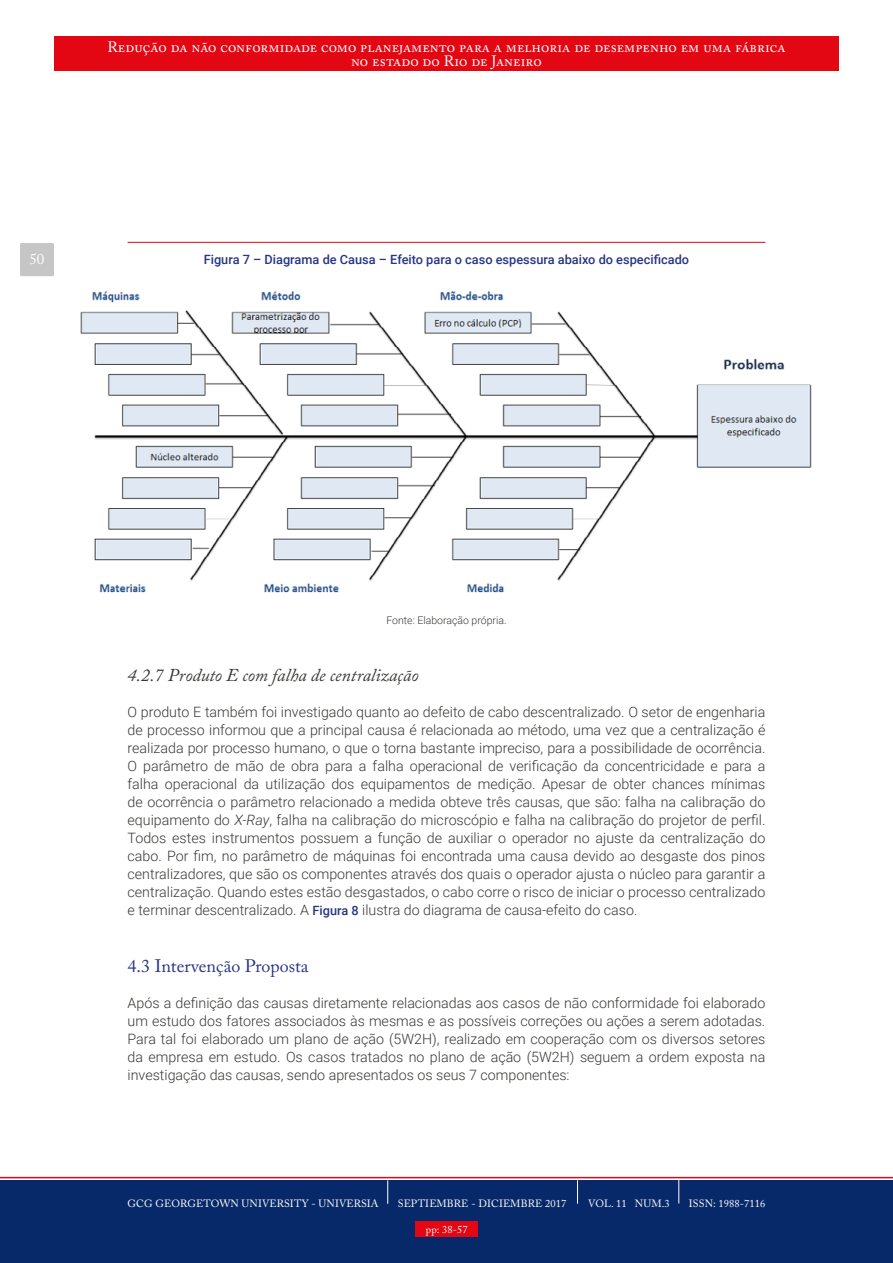
<style>
.page{position:relative;width:893px;height:1263px;background:#fff}
.page>*{position:absolute;margin:0;border:0;box-sizing:border-box;transform-origin:0 0}
.t1{font:italic 18px "Adobe Caslon Pro";color:#3a3835}
.t2{font:18px "Adobe Caslon Pro";color:#283583}
.t3{font:15px/13.5px "Adobe Caslon Pro";letter-spacing:.005em;color:#fff;text-align:center}
.t4{font:300 14.25px/18px "Roboto";color:#3a3835;text-align:justify}
.t5{font:500 12.75px "Roboto";color:#283583}
.t6{font:10.5px "Adobe Caslon Pro";letter-spacing:.01em;color:#fff}
.t7{font:300 10.5px "Roboto";color:#3a3835}
.s1{font-style:italic}
.s2{font-weight:500;font-size:12.75px;color:#283583}
</style>
<div class="page">
<div style="left:54px;top:37px;width:785px;height:34px;background:#e30613"></div>
<div style="left:0;top:1180px;width:893px;height:83px;background:#082969"></div>
<svg style="left:0;top:1177px;width:893px;height:27px"></svg>
<div style="left:20px;top:243px;width:34px;height:33px;background:#c6c6c6;border-radius:2px"></div>
<hr style="left:128px;top:242px;width:637px;height:1px;background:#e30613">
<img style="left:80px;top:291px;width:732px;height:302px">
<div style="left:415px;top:1221px;width:63px;height:16px;background:#e30613"></div>
<p class="t3" style="left:107px;top:40px;width:680px">Redução da não conformidade como planejamento para a melhoria de desempenho em uma fábrica no estado do Rio de Janeiro</p>
<p class="t3" style="left:29px;top:252px;width:16px">50</p>
<p class="t5" style="left:204px;top:251px;width:487px">Figura 7 – Diagrama de Causa – Efeito para o caso espessura abaixo do especificado</p>
<p class="t7" style="left:386px;top:613px;width:122px">Fonte: Elaboração própria.</p>
<p class="t1" style="left:128px;top:665px;width:292px">4.2.7 Produto E com falha de centralização</p>
<p class="t4" style="left:128px;top:703px;width:639px">O produto E também foi investigado quanto ao defeito de cabo descentralizado. O setor de engenharia de processo informou que a principal causa é relacionada ao método, uma vez que a centralização é realizada por processo humano, o que o torna bastante impreciso, para a possibilidade de ocorrência.<br>O parâmetro de mão de obra para a falha operacional de verificação da concentricidade e para a falha operacional da utilização dos equipamentos de medição. Apesar de obter chances mínimas de ocorrência o parâmetro relacionado a medida obteve três causas, que são: falha na calibração do equipamento do <span class="s1">X-Ray</span>, falha na calibração do microscópio e falha na calibração do projetor de perfil.<br>Todos estes instrumentos possuem a função de auxiliar o operador no ajuste da centralização do cabo. Por fim, no parâmetro de máquinas foi encontrada uma causa devido ao desgaste dos pinos centralizadores, que são os componentes através dos quais o operador ajusta o núcleo para garantir a centralização. Quando estes estão desgastados, o cabo corre o risco de iniciar o processo centralizado e terminar descentralizado. A <span class="s2">Figura 8</span> ilustra do diagrama de causa-efeito do caso.</p>
<p class="t2" style="left:128px;top:956px;width:182px">4.3 Intervenção Proposta</p>
<p class="t4" style="left:128px;top:994px;width:639px">Após a definição das causas diretamente relacionadas aos casos de não conformidade foi elaborado um estudo dos fatores associados às mesmas e as possíveis correções ou ações a serem adotadas.<br>Para tal foi elaborado um plano de ação (5W2H), realizado em cooperação com os diversos setores da empresa em estudo. Os casos tratados no plano de ação (5W2H) seguem a ordem exposta na investigação das causas, sendo apresentados os seus 7 componentes:</p>
<p class="t6" style="left:128px;top:1197px;width:253px">GCG GEORGETOWN UNIVERSITY - UNIVERSIA</p>
<p class="t6" style="left:398px;top:1197px;width:170px">SEPTIEMBRE - DICIEMBRE 2017</p>
<p class="t6" style="left:588px;top:1197px;width:83px">VOL. 11 NUM.3</p>
<p class="t6" style="left:689px;top:1197px;width:78px">ISSN: 1988-7116</p>
<p class="t6" style="left:426px;top:1223px;width:43px">pp: 38-57</p>
</div>
